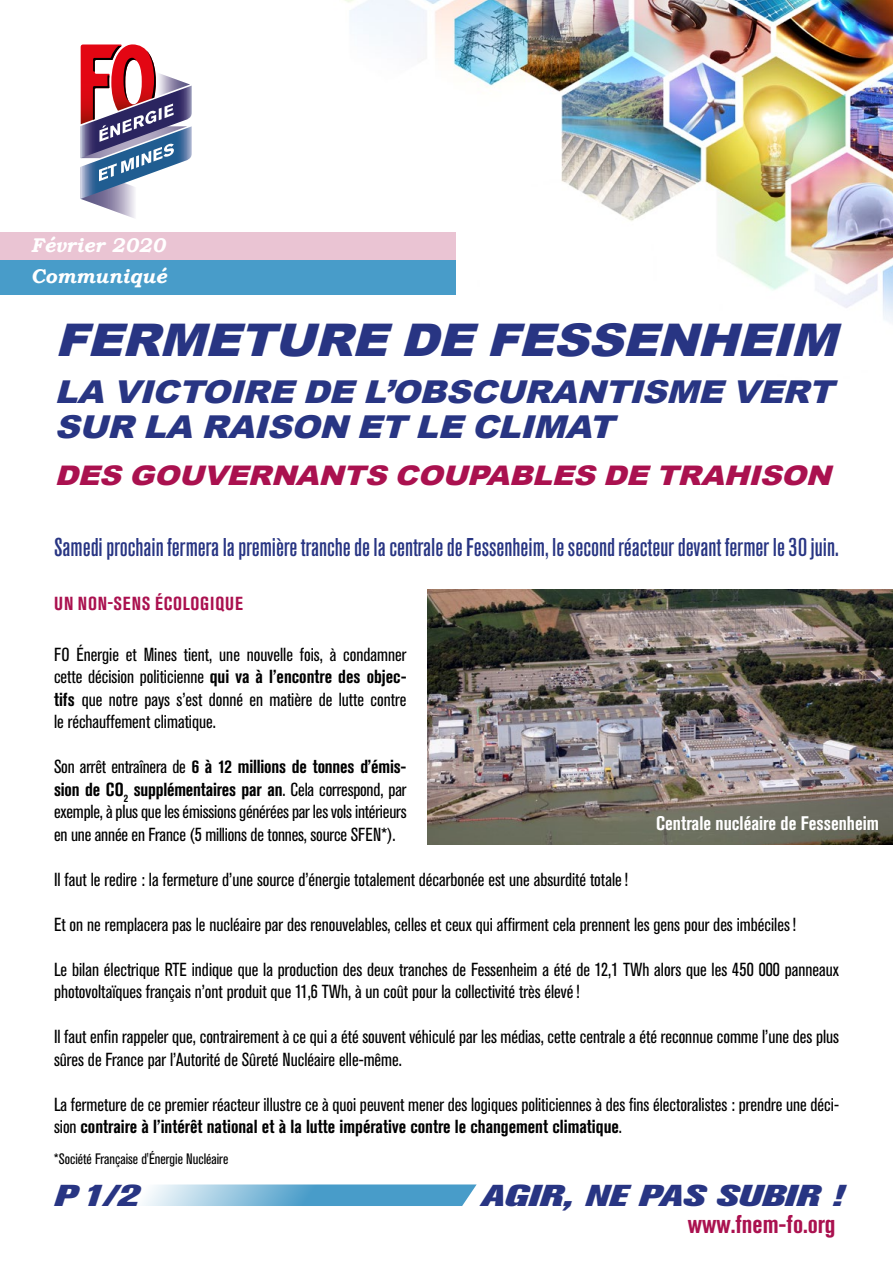
<style>
.page{position:relative;width:893px;height:1263px;background:#fff}
.page>*{position:absolute;margin:0;border:0;box-sizing:border-box;transform-origin:0 0}
.t1{font:italic 900 45px "Arial";color:#283583;scale:1.09 1}
.t2{font:italic 900 31.5px/34.5px "Arial";color:#283583;scale:1.09 1}
.t3{font:italic 800 30px "Akzidenz Grotesk Pro";color:#283583;scale:1.4 1}
.t4{font:italic 900 27px "Arial";color:#aa114f;scale:1.12 1}
.t5{font:500 condensed 25.5px "Akzidenz Grotesk Pro";color:#283583}
.t6{font:700 condensed 25.5px "Akzidenz Grotesk Pro";color:#aa114f}
.t7{font:italic 700 19.8px "Bookman Old Style";color:#fff}
.t8{font:700 condensed 19.5px "Akzidenz Grotesk Pro";color:#fff}
.t9{font:condensed 18.75px/22.5px "Akzidenz Grotesk Pro";color:#000}
.t10{font:700 condensed 18.75px "Akzidenz Grotesk Pro";letter-spacing:.045em;color:#aa114f}
.t11{font:condensed 15px "Akzidenz Grotesk Pro";color:#000}
.s1{font-weight:700}
</style>
<div class="page">
<svg style="left:142px;top:1184px;width:335px;height:22px;background:#7cb8d8"></svg>
<img style="left:428px;top:590px;width:465px;height:255px">
<img style="left:214px;top:0;width:679px;height:322px">
<svg style="left:80px;top:44px;width:112px;height:174px"></svg>
<div style="left:0;top:260px;width:455px;height:34px;background:#489cc9"></div>
<div style="left:0;top:232px;width:455px;height:28px;background:#eac4d3"></div>
<p class="t7" style="left:31px;top:231px;width:136px">Février 2020</p>
<p class="t7" style="left:31px;top:261px;width:137px">Communiqué</p>
<h1 class="t1" style="left:55px;top:307px;width:734px">FERMETUREDEFESSENHEIM</h1>
<h2 class="t2" style="left:55px;top:374px;width:726px">LA VICTOIREDEL’OBSCURANTISMEVERT<br>SUR LA RAISON ETLECLIMAT</h2>
<h3 class="t4" style="left:55px;top:456px;width:704px">DES GOUVERNANTS COUPABLES DE TRAHISON</h3>
<h3 class="t5" style="left:54px;top:530px;width:786px">Samedi prochain fermera la première tranche de la centrale de Fessenheim, le second réacteur devant fermer le 30 juin.</h3>
<p class="t10" style="left:54px;top:591px;width:190px">UN NON-SENS ÉCOLOGIQUE</p>
<p class="t9" style="left:54px;top:642px;width:354px;text-align:justify">FO Énergie et Mines tient, une nouvelle fois, à condamner cette décision politicienne <span class="s1">qui va à l’encontre des objec&shy;tifs</span> que notre pays s’est donné en matière de lutte contre le réchauffement climatique.</p>
<p class="t9" style="left:54px;top:755px;width:354px;text-align:justify">Son arrêt entraînera de <span class="s1">6 à 12 millions de tonnes d’émis&shy;sion de CO</span><sub>2</sub> <span class="s1">supplémentaires par an</span>. Cela correspond, par exemple, à plus que les émissions générées par les vols intérieurs en une année en France (5 millions de tonnes, source SFEN*).</p>
<p class="t9" style="left:54px;top:867px;width:576px">Il faut le redire : la fermeture d’une source d’énergie totalement décarbonée est une absurdité totale!</p>
<p class="t9" style="left:54px;top:912px;width:744px">Et on ne remplacera pas le nucléaire par des renouvelables, celles et ceux qui affirment cela prennent les gens pour des imbéciles!</p>
<p class="t9" style="left:54px;top:957px;width:787px">Le bilan électrique RTE indique que la production des deux tranches de Fessenheim a été de 12,1 TWh alors que les 450 000 panneaux photovoltaïques français n’ont produit que 11,6 TWh, à un coût pour la collectivité très élevé!</p>
<p class="t9" style="left:54px;top:1025px;width:787px">Il faut enfin rappeler que, contrairement à ce qui a été souvent véhiculé par les médias, cette centrale a été reconnue comme l’une des plus sûres de France par l’Autorité de Sûreté Nucléaire elle-même.</p>
<p class="t9" style="left:54px;top:1092px;width:786px">La fermeture de ce premier réacteur illustre ce à quoi peuvent mener des logiques politiciennes à des fins électoralistes : prendre une déci&shy;sion <span class="s1">contraire à l’intérêt national et à la lutte impérative contre le changement climatique</span>.</p>
<p class="t8" style="left:656px;top:810px;width:224px">Centrale nucléaire de Fessenheim</p>
<p class="t11" style="left:54px;top:1149px;width:176px">*Société Française d'Énergie Nucléaire</p>
<h3 class="t3" style="left:54px;top:1176px;width:62px">P1/2</h3>
<h3 class="t3" style="left:481px;top:1176px;width:260px">AGIR, NE PAS SUBIR !</h3>
<h3 class="t6" style="left:688px;top:1208px;width:149px">www.fnem-fo.org</h3>
</div>
